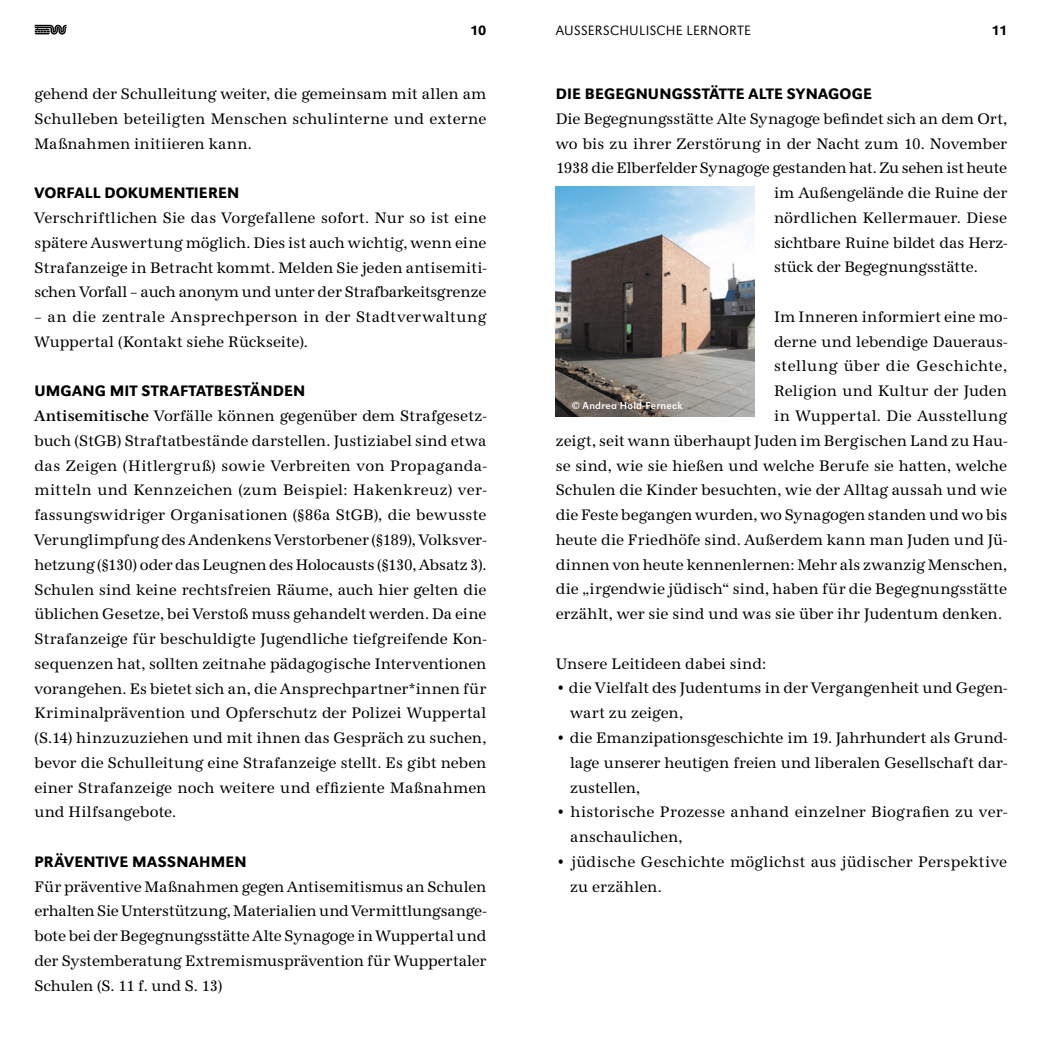
<style>
.page{position:relative;width:1042px;height:1042px;background:#fff}
.page>*{position:absolute;margin:0;border:0;box-sizing:border-box;transform-origin:0 0}
.t1{font:15.75px/24.7px "URW Antiqua Nar";letter-spacing:.005em;color:#000;text-align:justify}
.t2{font:500 15.75px "URW Grotesk";letter-spacing:.01em;color:#000}
.t3{font:15.75px "URW Antiqua Nar";letter-spacing:-.015em;color:#000}
.t4{font:15.75px "URW Antiqua Nar";letter-spacing:.035em;color:#000}
.t5{font:300 14px "URW Grotesk";letter-spacing:.02em;color:#000}
.t6{font:500 14px "URW Grotesk";color:#000}
.t7{font:10.5px "URW Grotesk";letter-spacing:.025em;color:#fff}
.s1{font-weight:500}
</style>
<div class="page">
<svg style="left:35px;top:25px;width:32px;height:10px"></svg>
<img style="left:556px;top:186px;width:198px;height:231px">
<p class="t6" style="left:470px;top:22px;width:18px">10</p>
<p class="t5" style="left:556px;top:22px;width:197px">AUSSERSCHULISCHE LERNORTE</p>
<p class="t6" style="left:991px;top:22px;width:17px">11</p>
<p class="t1" style="left:34px;top:82px;width:453px">gehend der Schulleitung weiter, die gemeinsam mit allen am Schulleben beteiligten Menschen schulinterne und externe Maßnahmen initiieren kann.</p>
<p class="t2" style="left:34px;top:184px;width:206px">VORFALL DOKUMENTIEREN</p>
<p class="t1" style="left:34px;top:205px;width:453px">Verschriftlichen Sie das Vorgefallene sofort. Nur so ist eine spätere Auswertung möglich. Dies ist auch wichtig, wenn eine Strafanzeige in Betracht kommt. Melden Sie jeden antisemiti&shy;schen Vorfall – auch anonym und unter der Strafbarkeitsgrenze</p>
<p class="t1" style="left:34px;top:304px;width:453px">– an die zentrale Ansprechperson in der Stadtverwaltung<br>Wuppertal (Kontakt siehe Rückseite).</p>
<p class="t2" style="left:34px;top:382px;width:272px">UMGANG MIT STRAFTATBESTÄNDEN</p>
<p class="t1" style="left:34px;top:404px;width:453px"><span class="s1">Antisemitische</span> Vorfälle können gegenüber dem Strafgesetz&shy;buch (StGB) Straftatbestände darstellen. Justiziabel sind etwa das Zeigen (Hitlergruß) sowie Verbreiten von Propaganda&shy;mitteln und Kennzeichen (zum Beispiel: Hakenkreuz) ver&shy;fassungswidriger Organisationen (§86a StGB), die bewusste Verunglimpfung des Andenkens Verstorbener (§189), Volksver&shy;hetzung (§130) oder das Leugnen des Holocausts (§130, Absatz 3).<br>Schulen sind keine rechtsfreien Räume, auch hier gelten die üblichen Gesetze, bei Verstoß muss gehandelt werden. Da eine Strafanzeige für beschuldigte Jugendliche tiefgreifende Kon&shy;sequenzen hat, sollten zeitnahe pädagogische Interventionen vorangehen. Es bietet sich an, die Ansprechpartner*innen für Kriminalprävention und Opferschutz der Polizei Wuppertal (S.14) hinzuzuziehen und mit ihnen das Gespräch zu suchen, bevor die Schulleitung eine Strafanzeige stellt. Es gibt neben einer Strafanzeige noch weitere und effiziente Maßnahmen und Hilfsangebote.</p>
<p class="t2" style="left:34px;top:852px;width:214px">PRÄVENTIVE MASSNAHMEN</p>
<p class="t1" style="left:34px;top:874px;width:453px">Für präventive Maßnahmen gegen Antisemitismus an Schulen erhalten Sie Unterstützung, Materialien und Vermittlungsange&shy;bote bei der Begegnungsstätte Alte Synagoge in Wuppertal und der Systemberatung Extremismusprävention für Wuppertaler Schulen (S. 11 f. und S. 13)</p>
<p class="t2" style="left:556px;top:85px;width:318px">DIE BEGEGNUNGSSTÄTTE ALTE SYNAGOGE</p>
<p class="t1" style="left:556px;top:106px;width:453px">Die Begegnungsstätte Alte Synagoge befindet sich an dem Ort,</p>
<p class="t1" style="left:556px;top:131px;width:453px">wo bis zu ihrer Zerstörung in der Nacht zum 10. November</p>
<p class="t3" style="left:556px;top:159px;width:453px">1938 die Elberfelder Synagoge gestanden hat. Zu sehen ist heute</p>
<p class="t1" style="left:774px;top:181px;width:235px">im Außengelände die Ruine der</p>
<p class="t1" style="left:774px;top:205px;width:235px">nördlichen Kellermauer. Diese</p>
<p class="t1" style="left:774px;top:230px;width:235px">sichtbare Ruine bildet das Herz-</p>
<p class="t1" style="left:774px;top:255px;width:205px">stück der Begegnungsstätte.</p>
<p class="t1" style="left:774px;top:304px;width:235px">Im Inneren informiert eine mo-</p>
<p class="t1" style="left:774px;top:329px;width:235px">derne und lebendige Daueraus-</p>
<p class="t4" style="left:774px;top:357px;width:235px">stellung über die Geschichte,</p>
<p class="t1" style="left:774px;top:379px;width:235px">Religion und Kultur der Juden</p>
<p class="t1" style="left:774px;top:403px;width:235px">in Wuppertal. Die Ausstellung</p>
<p class="t1" style="left:556px;top:428px;width:453px">zeigt, seit wann überhaupt Juden im Bergischen Land zu Hau-</p>
<p class="t1" style="left:556px;top:453px;width:453px">se sind, wie sie hießen und welche Berufe sie hatten, welche</p>
<p class="t1" style="left:556px;top:478px;width:453px">Schulen die Kinder besuchten, wie der Alltag aussah und wie</p>
<p class="t1" style="left:556px;top:502px;width:453px">die Feste begangen wurden, wo Synagogen standen und wo bis</p>
<p class="t1" style="left:556px;top:527px;width:453px">heute die Friedhöfe sind. Außerdem kann man Juden und Jü-</p>
<p class="t1" style="left:556px;top:552px;width:453px">dinnen von heute kennenlernen: Mehr als zwanzig Menschen,</p>
<p class="t1" style="left:556px;top:577px;width:453px">die „irgendwie jüdisch“ sind, haben für die Begegnungsstätte</p>
<p class="t1" style="left:556px;top:601px;width:448px">erzählt, wer sie sind und was sie über ihr Judentum denken.</p>
<p class="t1" style="left:556px;top:651px;width:212px">Unsere Leitideen dabei sind:</p>
<p class="t1" style="left:570px;top:676px;width:439px;text-indent:-14px">• die Vielfalt des Judentums in der Vergangenheit und Gegen&shy;wart zu zeigen,</p>
<p class="t1" style="left:570px;top:725px;width:439px;text-indent:-14px">• die Emanzipationsgeschichte im 19. Jahrhundert als Grund&shy;lage unserer heutigen freien und liberalen Gesellschaft dar&shy;zustellen,</p>
<p class="t1" style="left:570px;top:800px;width:439px;text-indent:-14px">• historische Prozesse anhand einzelner Biografien zu ver&shy;anschaulichen,</p>
<p class="t1" style="left:570px;top:849px;width:439px;text-indent:-14px">• jüdische Geschichte möglichst aus jüdischer Perspektive zu erzählen.</p>
<p class="t7" style="left:572px;top:400px;width:112px">© Andrea Hold-Ferneck</p>
</div>
